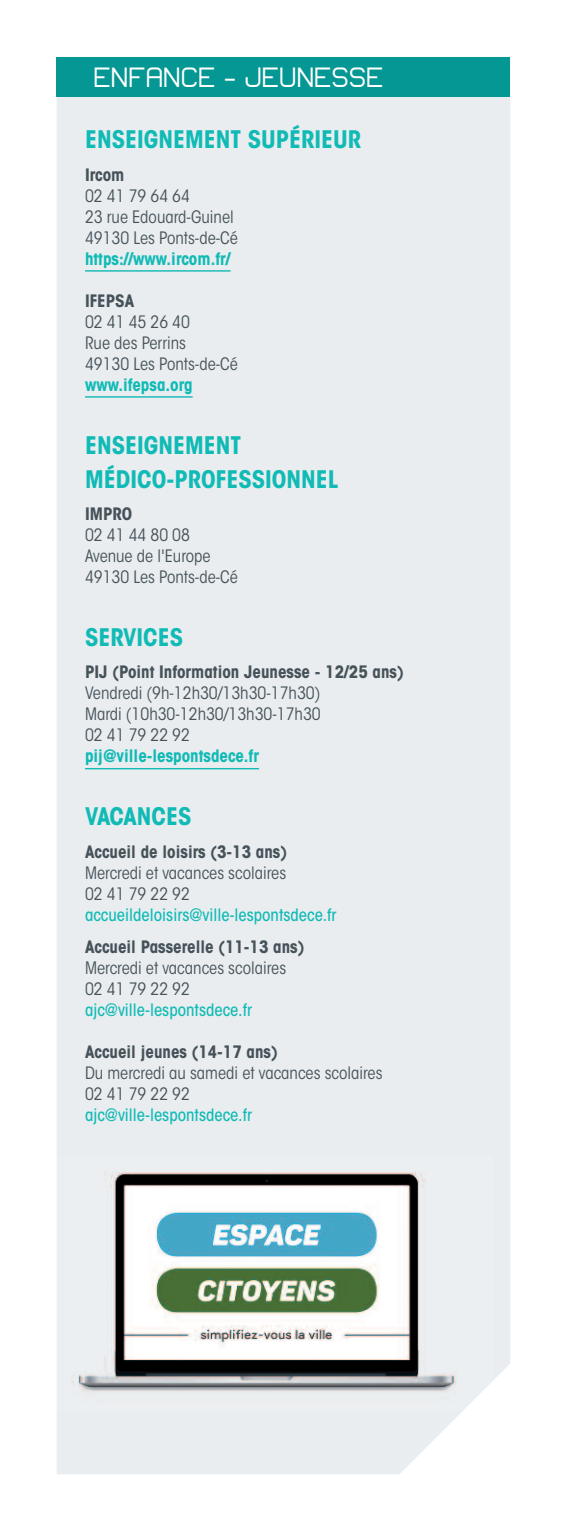
<style>
.page{position:relative;width:567px;height:1531px;background:#fff}
.page>*{position:absolute;margin:0;border:0;box-sizing:border-box;transform-origin:0 0}
.t1{font:28px "Lastwaerkregular";color:#fff}
.t2{font:700 condensed 24px/34px "ITC Avant Garde Std";color:#10bab5}
.t3{font:condensed 17px/21px "ITC Avant Garde Std";color:#465259}
.t4{font:700 condensed 17px "ITC Avant Garde Std";color:#465259}
.t5{font:500 condensed 17px "ITC Avant Garde Std";color:#10bab5}
.t6{font:700 condensed 17px "ITC Avant Garde Std";color:#10bab5}
</style>
<div class="page">
<div style="left:57px;top:96px;width:453px;height:1378px;background:#e9edf0"></div>
<div style="left:57px;top:57px;width:453px;height:39px;background:#049793"></div>
<img style="left:57px;top:1156px;width:436px;height:255px">
<hr style="left:85px;top:270px;width:146px;height:2px;background:#10bab5">
<hr style="left:85px;top:396px;width:108px;height:2px;background:#10bab5">
<hr style="left:85px;top:768px;width:174px;height:1px;background:#10bab5">
<h1 class="t1" style="left:94px;top:60px;width:292px">ENFANCE - JEUNESSE</h1>
<h2 class="t2" style="left:85px;top:124px;width:278px">ENSEIGNEMENT SUPÉRIEUR</h2>
<p class="t4" style="left:85px;top:168px;width:41px">Ircom</p>
<p class="t3" style="left:85px;top:186px;width:154px">02 41 79 64 64<br>23 rue Edouard-Guinel<br>49130 Les Ponts-de-Cé</p>
<p class="t6" style="left:85px;top:252px;width:147px">https://www.ircom.fr/</p>
<p class="t4" style="left:85px;top:294px;width:51px">IFEPSA</p>
<p class="t3" style="left:85px;top:312px;width:154px">02 41 45 26 40<br>Rue des Perrins<br>49130 Les Ponts-de-Cé</p>
<p class="t6" style="left:85px;top:378px;width:109px">www.ifepsa.org</p>
<h2 class="t2" style="left:85px;top:430px;width:255px">ENSEIGNEMENT<br>MÉDICO-PROFESSIONNEL</h2>
<p class="t4" style="left:85px;top:507px;width:49px">IMPRO</p>
<p class="t3" style="left:85px;top:526px;width:154px">02 41 44 80 08<br>Avenue de l'Europe<br>49130 Les Ponts-de-Cé</p>
<h2 class="t2" style="left:85px;top:622px;width:100px">SERVICES</h2>
<p class="t4" style="left:85px;top:666px;width:320px">PIJ (Point Information Jeunesse - 12/25 ans)</p>
<p class="t3" style="left:85px;top:684px;width:237px;text-align:justify">Vendredi (9h-12h30/13h30-17h30)<br>Mardi (10h30-12h30/13h30-17h30<br>02 41 79 22 92</p>
<p class="t6" style="left:85px;top:750px;width:175px">pij@ville-lespontsdece.fr</p>
<h2 class="t2" style="left:85px;top:801px;width:108px">VACANCES</h2>
<p class="t4" style="left:85px;top:845px;width:204px">Accueil de loisirs (3-13 ans)</p>
<p class="t3" style="left:85px;top:863px;width:203px">Mercredi et vacances scolaires<br>02 41 79 22 92</p>
<p class="t5" style="left:85px;top:908px;width:253px">accueildeloisirs@ville-lespontsdece.fr</p>
<p class="t4" style="left:85px;top:940px;width:221px">Accueil Passerelle (11-13 ans)</p>
<p class="t3" style="left:85px;top:959px;width:203px">Mercredi et vacances scolaires<br>02 41 79 22 92</p>
<p class="t5" style="left:85px;top:1003px;width:169px">ajc@ville-lespontsdece.fr</p>
<p class="t4" style="left:85px;top:1045px;width:194px">Accueil jeunes (14-17 ans)</p>
<p class="t3" style="left:85px;top:1064px;width:299px">Du mercredi au samedi et vacances scolaires<br>02 41 79 22 92</p>
<p class="t5" style="left:85px;top:1108px;width:169px">ajc@ville-lespontsdece.fr</p>
</div>
